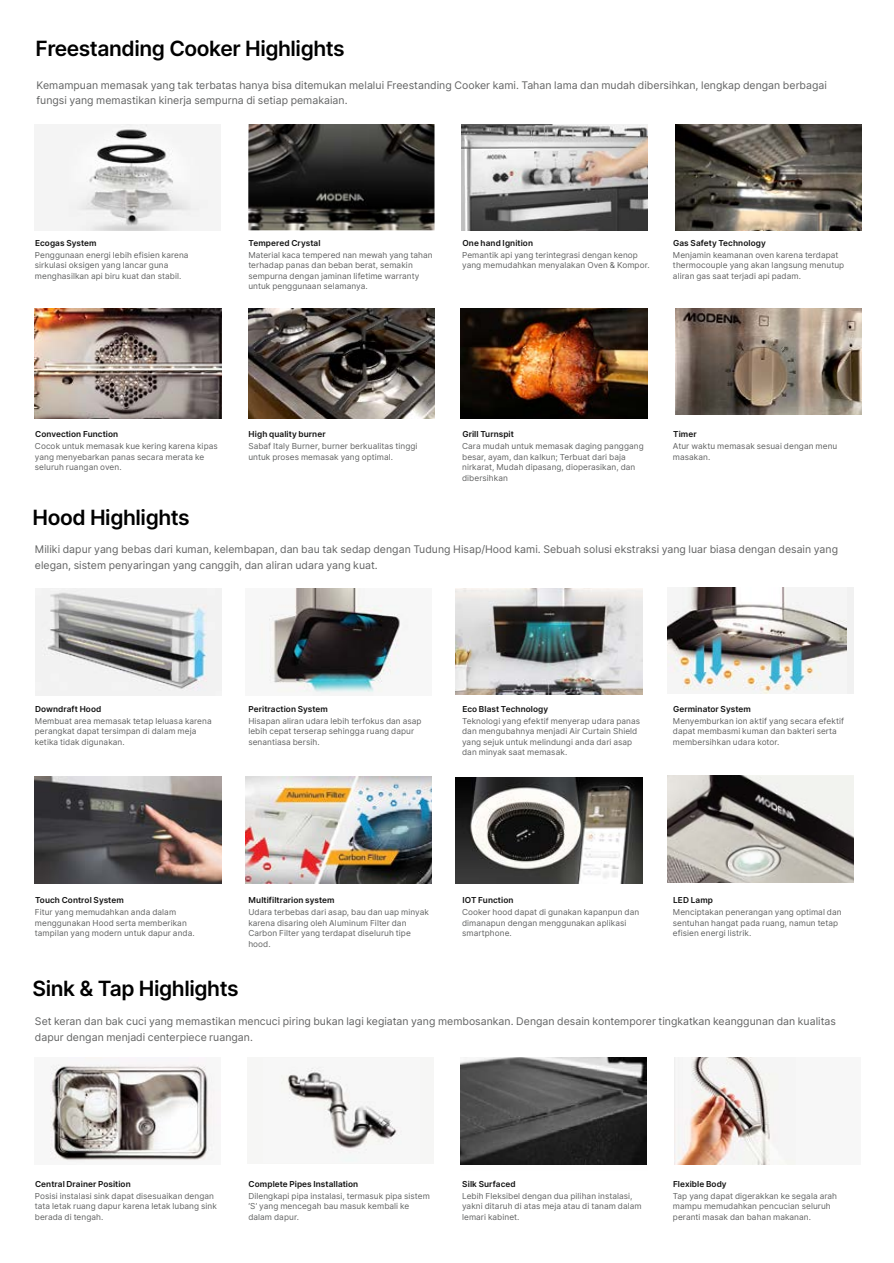
<style>
.page{position:relative;width:894px;height:1263px;background:#fff}
.page>*{position:absolute;margin:0;border:0;box-sizing:border-box;transform-origin:0 0}
.t1{font:600 21px "Inter";letter-spacing:-.02em;color:#000}
.t2{font:10.5px/15.6px "Inter";letter-spacing:.005em;color:#626363}
.t3{font:8.25px/10.5px "Inter";letter-spacing:.01em;color:#626363}
.t4{font:600 8.25px "Inter";letter-spacing:.01em;color:#131313}
</style>
<div class="page">
<img style="left:461px;top:1164px;width:186px;height:1px">
<img style="left:35px;top:124px;width:186px;height:106px">
<img style="left:461px;top:309px;width:186px;height:110px">
<img style="left:35px;top:309px;width:186px;height:110px">
<img style="left:35px;top:589px;width:186px;height:106px">
<img style="left:667px;top:776px;width:186px;height:106px">
<img style="left:261px;top:589px;width:147px;height:105px">
<div style="left:667px;top:587px;width:186px;height:107px;background:#f1f1f1"></div>
<img style="left:667px;top:587px;width:179px;height:107px">
<img style="left:35px;top:777px;width:186px;height:106px">
<img style="left:245px;top:777px;width:186px;height:106px">
<div style="left:247px;top:1058px;width:186px;height:106px;background:#f6f6f5"></div>
<img style="left:288px;top:1068px;width:109px;height:81px">
<img style="left:50px;top:1058px;width:165px;height:103px">
<img style="left:460px;top:1058px;width:187px;height:106px">
<img style="left:674px;top:1058px;width:122px;height:106px">
<img style="left:675px;top:124px;width:186px;height:106px">
<img style="left:675px;top:309px;width:186px;height:106px">
<img style="left:248px;top:124px;width:186px;height:106px">
<img style="left:455px;top:589px;width:187px;height:106px">
<img style="left:455px;top:777px;width:187px;height:106px">
<img style="left:461px;top:124px;width:186px;height:106px">
<img style="left:248px;top:309px;width:186px;height:110px">
<h1 class="t1" style="left:36px;top:33px;width:310px">Freestanding Cooker Highlights</h1>
<p class="t2" style="left:36px;top:77px;width:791px">Kemampuan memasak yang tak terbatas hanya bisa ditemukan melalui Freestanding Cooker kami. Tahan lama dan mudah dibersihkan, lengkap dengan berbagai fungsi yang memastikan kinerja sempurna di setiap pemakaian.</p>
<p class="t4" style="left:35px;top:237px;width:63px">Ecogas System</p>
<p class="t3" style="left:35px;top:249px;width:155px">Penggunaan energi lebih efisien karena sirkulasi oksigen yang lancar guna menghasilkan api biru kuat dan stabil.</p>
<p class="t4" style="left:248px;top:237px;width:73px">Tempered Crystal</p>
<p class="t3" style="left:248px;top:249px;width:186px">Material kaca tempered nan mewah yang tahan terhadap panas dan beban berat, semakin sempurna dengan jaminan lifetime warranty untuk penggunaan selamanya.</p>
<p class="t4" style="left:462px;top:237px;width:72px">One hand Ignition</p>
<p class="t3" style="left:462px;top:249px;width:189px">Pemantik api yang terintegrasi dengan kenop yang memudahkan menyalakan Oven &amp; Kompor.</p>
<p class="t4" style="left:673px;top:237px;width:94px">Gas Safety Technology</p>
<p class="t3" style="left:673px;top:249px;width:173px">Menjamin keamanan oven karena terdapat thermocouple yang akan langsung menutup aliran gas saat terjadi api padam.</p>
<p class="t4" style="left:35px;top:428px;width:85px">Convection Function</p>
<p class="t3" style="left:35px;top:441px;width:184px">Cocok untuk memasak kue kering karena kipas yang menyebarkan panas secara merata ke seluruh ruangan oven.</p>
<p class="t4" style="left:248px;top:428px;width:78px">High quality burner</p>
<p class="t3" style="left:248px;top:441px;width:171px">Sabaf Italy Burner, burner berkualitas tinggi untuk proses memasak yang optimal.</p>
<p class="t4" style="left:462px;top:428px;width:53px">Grill Turnspit</p>
<p class="t3" style="left:462px;top:441px;width:183px">Cara mudah untuk memasak daging panggang besar, ayam, dan kalkun; Terbuat dari baja nirkarat, Mudah dipasang, dioperasikan, dan dibersihkan</p>
<p class="t4" style="left:673px;top:428px;width:25px">Timer</p>
<p class="t3" style="left:672px;top:441px;width:166px">Atur waktu memasak sesuai dengan menu masakan.</p>
<h1 class="t1" style="left:33px;top:502px;width:159px">Hood Highlights</h1>
<p class="t2" style="left:35px;top:541px;width:804px">Miliki dapur yang bebas dari kuman, kelembapan, dan bau tak sedap dengan Tudung Hisap/Hood kami. Sebuah solusi ekstraksi yang luar biasa dengan desain yang elegan, sistem penyaringan yang canggih, dan aliran udara yang kuat.</p>
<p class="t4" style="left:35px;top:703px;width:68px">Downdraft Hood</p>
<p class="t3" style="left:35px;top:715px;width:178px">Membuat area memasak tetap leluasa karena perangkat dapat tersimpan di dalam meja ketika tidak digunakan.</p>
<p class="t4" style="left:248px;top:703px;width:81px">Peritraction System</p>
<p class="t3" style="left:248px;top:715px;width:175px">Hisapan aliran udara lebih terfokus dan asap lebih cepat terserap sehingga ruang dapur senantiasa bersih.</p>
<p class="t4" style="left:462px;top:703px;width:87px">Eco Blast Technology</p>
<p class="t3" style="left:462px;top:715px;width:179px">Teknologi yang efektif menyerap udara panas dan mengubahnya menjadi Air Curtain Shield yang sejuk untuk melindungi anda dari asap dan minyak saat memasak.</p>
<p class="t4" style="left:673px;top:703px;width:79px">Germinator System</p>
<p class="t3" style="left:672px;top:715px;width:173px">Menyemburkan ion aktif yang secara efektif dapat membasmi kuman dan bakteri serta membersihkan udara kotor.</p>
<p class="t4" style="left:35px;top:894px;width:90px">Touch Control System</p>
<p class="t3" style="left:35px;top:906px;width:161px">Fitur yang memudahkan anda dalam menggunakan Hood serta memberikan tampilan yang modern untuk dapur anda.</p>
<p class="t4" style="left:248px;top:894px;width:87px">Multifiltrarion system</p>
<p class="t3" style="left:248px;top:906px;width:182px">Udara terbebas dari asap, bau dan uap minyak karena disaring oleh Aluminum Filter dan Carbon Filter yang terdapat diseluruh tipe hood.</p>
<p class="t4" style="left:462px;top:894px;width:53px">IOT Function</p>
<p class="t3" style="left:462px;top:906px;width:179px">Cooker hood dapat di gunakan kapanpun dan dimanapun dengan menggunakan aplikasi smartphone.</p>
<p class="t4" style="left:673px;top:894px;width:41px">LED Lamp</p>
<p class="t3" style="left:672px;top:906px;width:170px">Menciptakan penerangan yang optimal dan sentuhan hangat pada ruang, namun tetap efisien energi listrik.</p>
<h1 class="t1" style="left:33px;top:973px;width:207px">Sink &amp; Tap Highlights</h1>
<p class="t2" style="left:35px;top:1013px;width:802px">Set keran dan bak cuci yang memastikan mencuci piring bukan lagi kegiatan yang membosankan. Dengan desain kontemporer tingkatkan keanggunan dan kualitas dapur dengan menjadi centerpiece ruangan.</p>
<p class="t4" style="left:35px;top:1178px;width:97px">Central Drainer Position</p>
<p class="t3" style="left:35px;top:1190px;width:184px">Posisi instalasi sink dapat disesuaikan dengan tata letak ruang dapur karena letak lubang sink berada di tengah.</p>
<p class="t4" style="left:248px;top:1178px;width:111px">Complete Pipes Installation</p>
<p class="t3" style="left:248px;top:1190px;width:183px">Dilengkapi pipa instalasi, termasuk pipa sistem ‘S’ yang mencegah bau masuk kembali ke dalam dapur.</p>
<p class="t4" style="left:462px;top:1178px;width:55px">Silk Surfaced</p>
<p class="t3" style="left:462px;top:1190px;width:181px">Lebih Fleksibel dengan dua pilihan instalasi, yakni ditaruh di atas meja atau di tanam dalam lemari kabinet.</p>
<p class="t4" style="left:673px;top:1178px;width:55px">Flexible Body</p>
<p class="t3" style="left:672px;top:1190px;width:166px">Tap yang dapat digerakkan ke segala arah mampu memudahkan pencucian seluruh peranti masak dan bahan makanan.</p>
</div>
